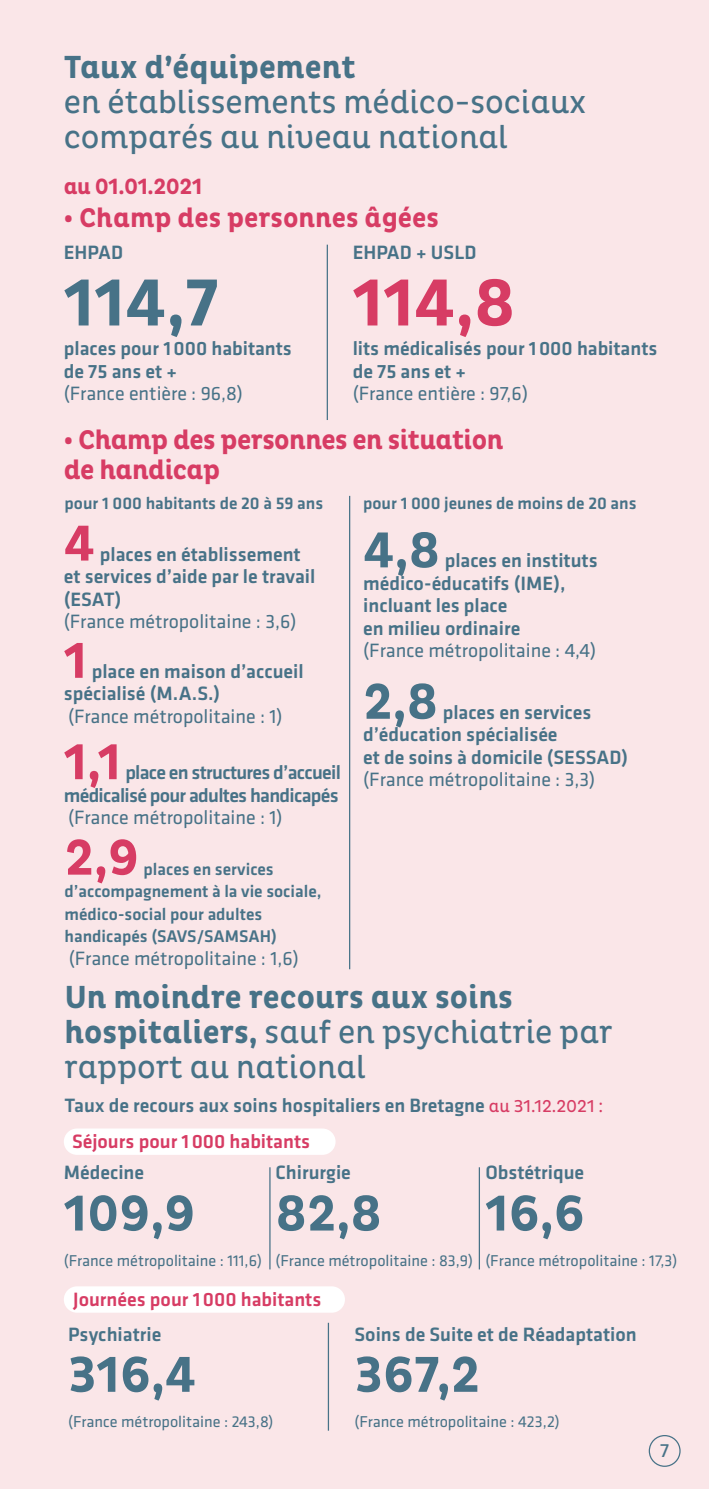
<style>
.page{position:relative;width:709px;height:1489px;background:#fff}
.page>*{position:absolute;margin:0;border:0;box-sizing:border-box;transform-origin:0 0}
.t1{font:700 67.5px "Pluto Cond";color:#477287}
.t2{font:700 67.5px "Pluto Cond";color:#d73c64}
.t3{font:700 51.25px "Pluto Cond";color:#477287}
.t4{font:700 51.25px "Pluto Cond";color:#d73c64}
.t5{font:700 32.5px/35px "Pluto Cond";color:#477287}
.t6{font:32.5px/35px "Pluto Cond";color:#477287}
.t7{font:700 27.5px/30px "Pluto Cond";letter-spacing:-.02em;color:#d73c64}
.t8{font:700 27.5px "Pluto Cond";color:#d73c64}
.t9{font:700 22.5px "Pluto Cond";letter-spacing:-.02em;color:#d73c64}
.t10{font:500 20px/22.5px "Klavika";color:#477287}
.t11{font:20px "Klavika";color:#477287}
.t12{font:500 20px/22.5px "Klavika";letter-spacing:-.035em;color:#477287;text-align:right}
.t13{font:500 20px "Klavika";color:#d73c64}
.t14{font:18.75px "Pluto Cond";color:#477287}
.t15{font:500 17.5px/22.5px "Klavika";color:#477287}
.t16{font:16.25px "Klavika";color:#477287}
.s1{font-weight:400}
.s2{font-family:"Pluto Cond";font-weight:400;font-size:17.5px;color:#d73c64}
</style>
<div class="page">
<div style="left:0;top:0;width:709px;height:1488px;background:#fae6e8"></div>
<hr style="left:349px;top:496px;width:1px;height:473px;background:#477287">
<hr style="left:327px;top:245px;width:1px;height:175px;background:#477287">
<div style="left:648px;top:1434px;width:32px;height:32px;border:1px solid #477287;border-radius:50%"></div>
<hr style="left:328px;top:1322px;width:1px;height:108px;background:#477287">
<hr style="left:269px;top:1167px;width:1px;height:102px;background:#477287">
<hr style="left:479px;top:1167px;width:1px;height:102px;background:#477287">
<div style="left:64px;top:1128px;width:271px;height:26px;background:#fff;border-radius:13px"></div>
<div style="left:64px;top:1286px;width:281px;height:26px;background:#fff;border-radius:13px"></div>
<h3 class="t5" style="left:64px;top:51px;width:293px">Taux d’équipement</h3>
<h3 class="t6" style="left:64px;top:85px;width:524px">en établissements médico-sociaux comparés au niveau national</h3>
<p class="t9" style="left:64px;top:173px;width:140px">au 01.01.2021</p>
<h3 class="t8" style="left:64px;top:202px;width:377px">• Champ des personnes âgées</h3>
<p class="t10" style="left:64px;top:242px;width:61px">EHPAD</p>
<h1 class="t1" style="left:64px;top:264px;width:156px">114,7</h1>
<p class="t10" style="left:64px;top:337px;width:230px">places pour 1000 habitants de 75 ans et +</p>
<p class="t11" style="left:64px;top:382px;width:181px">(France entière : 96,8)</p>
<p class="t10" style="left:353px;top:242px;width:125px">EHPAD + USLD</p>
<h1 class="t2" style="left:353px;top:264px;width:164px">114,8</h1>
<p class="t10" style="left:353px;top:337px;width:306px">lits médicalisés pour 1000 habitants de 75 ans et +</p>
<p class="t11" style="left:353px;top:382px;width:177px">(France entière : 97,6)</p>
<h3 class="t7" style="left:64px;top:425px;width:441px">• Champ des personnes en situation de handicap</h3>
<p class="t15" style="left:65px;top:492px;width:260px">pour 1 000 habitants de 20 à 59 ans</p>
<p class="t15" style="left:363px;top:492px;width:275px">pour 1 000 jeunes de moins de 20 ans</p>
<h2 class="t4" style="left:64px;top:514px;width:33px">4</h2>
<p class="t10" style="left:64px;top:543px;width:253px;text-indent:36px">places en établissement et services d’aide par le travail (ESAT)</p>
<p class="t11" style="left:64px;top:610px;width:234px">(France métropolitaine : 3,6)</p>
<h2 class="t4" style="left:64px;top:631px;width:25px">1</h2>
<p class="t10" style="left:64px;top:660px;width:241px;text-indent:28px">place en maison d’accueil spécialisé (M.A.S.)</p>
<p class="t11" style="left:68px;top:705px;width:216px">(France métropolitaine : 1)</p>
<h2 class="t4" style="left:64px;top:732px;width:59px">1,1</h2>
<p class="t12" style="left:64px;top:761px;width:279px">place en structures d’accueil médicalisé pour adultes handicapés</p>
<p class="t11" style="left:68px;top:806px;width:216px">(France métropolitaine : 1)</p>
<h2 class="t4" style="left:65px;top:828px;width:76px">2,9</h2>
<p class="t15" style="left:65px;top:857px;width:258px;text-indent:79px">places en services d’accompagnement à la vie sociale, médico-social pour adultes handicapés (SAVS/SAMSAH)</p>
<p class="t11" style="left:69px;top:947px;width:232px">(France métropolitaine : 1,6)</p>
<h2 class="t3" style="left:363px;top:521px;width:78px">4,8</h2>
<p class="t10" style="left:363px;top:550px;width:236px;text-indent:81px">places en instituts médico-éducatifs (IME), incluant les place<br>en milieu ordinaire</p>
<p class="t11" style="left:363px;top:640px;width:234px">(France métropolitaine : 4,4)</p>
<h2 class="t3" style="left:363px;top:672px;width:76px">2,8</h2>
<p class="t10" style="left:363px;top:701px;width:266px;text-indent:79px">places en services d’éducation spécialisée<br>et de soins à domicile (SESSAD)</p>
<p class="t11" style="left:363px;top:768px;width:234px">(France métropolitaine : 3,3)</p>
<h3 class="t5" style="left:65px;top:979px;width:549px">Un moindre recours aux soins hospitaliers, <span class="s1">sauf en psychiatrie par rapport au national</span></h3>
<p class="t10" style="left:65px;top:1094px;width:540px">Taux de recours aux soins hospitaliers en Bretagne <span class="s2">au 31.12.2021 :</span></p>
<p class="t13" style="left:72px;top:1130px;width:239px">Séjours pour 1000 habitants</p>
<p class="t10" style="left:64px;top:1161px;width:82px">Médecine</p>
<h2 class="t3" style="left:64px;top:1183px;width:133px">109,9</h2>
<p class="t16" style="left:64px;top:1251px;width:200px">(France métropolitaine : 111,6)</p>
<p class="t10" style="left:275px;top:1161px;width:77px">Chirurgie</p>
<h2 class="t3" style="left:275px;top:1183px;width:108px">82,8</h2>
<p class="t16" style="left:275px;top:1251px;width:199px">(France métropolitaine : 83,9)</p>
<p class="t13" style="left:73px;top:1287px;width:249px">Journées pour 1000 habitants</p>
<p class="t10" style="left:485px;top:1161px;width:100px">Obstétrique</p>
<h2 class="t3" style="left:485px;top:1183px;width:101px">16,6</h2>
<p class="t16" style="left:485px;top:1251px;width:194px">(France métropolitaine : 17,3)</p>
<p class="t10" style="left:68px;top:1322px;width:95px">Psychiatrie</p>
<h2 class="t3" style="left:68px;top:1345px;width:130px">316,4</h2>
<p class="t16" style="left:68px;top:1412px;width:207px">(France métropolitaine : 243,8)</p>
<p class="t10" style="left:354px;top:1322px;width:284px">Soins de Suite et de Réadaptation</p>
<h2 class="t3" style="left:354px;top:1345px;width:127px">367,2</h2>
<p class="t16" style="left:354px;top:1412px;width:207px">(France métropolitaine : 423,2)</p>
<p class="t14" style="left:660px;top:1439px;width:10px">7</p>
</div>
